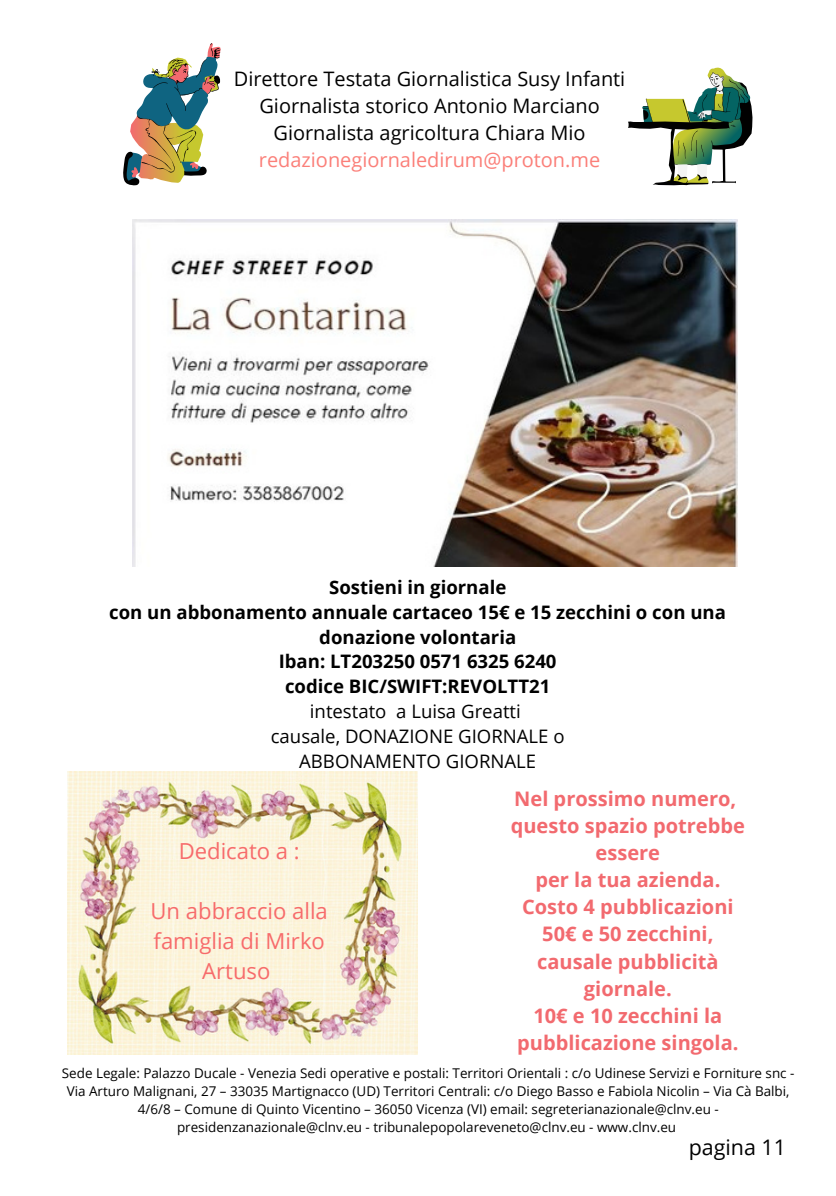
<style>
.page{position:relative;width:836px;height:1196px;background:#fff}
.page>*{position:absolute;margin:0;border:0;box-sizing:border-box;transform-origin:0 0}
.t1{font:22px/30px "Open Sans";color:#f76b6b;text-align:center}
.t2{font:21.4px "Open Sans";color:#000}
.t3{font:700 20px/27.2px "Open Sans";color:#f26a6f;text-align:center}
.t4{font:20px/27px "Open Sans";color:#000;text-align:center}
.t5{font:700 18.6px/24.8px "Open Sans";color:#000;text-align:center}
.t6{font:13.4px/18px "Open Sans";color:#000;text-align:center}
.s1{color:#fb7f79}
.s2{font-weight:400}
</style>
<div class="page">
<svg style="left:628px;top:67px;width:124px;height:118px"></svg>
<svg style="left:123px;top:43px;width:98px;height:142px"></svg>
<img style="left:67px;top:772px;width:350px;height:282px">
<img style="left:132px;top:219px;width:605px;height:347px">
<h3 class="t4" style="left:234px;top:65px;width:393px">Direttore Testata Giornalistica Susy Infanti Giornalista storico Antonio Marciano Giornalista agricoltura Chiara Mio <span class="s1">redazionegiornaledirum@proton.me</span></h3>
<h2 class="t5" style="left:109px;top:574px;width:618px">Sostieni in giornale<br>con un abbonamento annuale cartaceo 15€ e 15 zecchini o con una donazione volontaria<br>Iban: LT203250 0571 6325 6240<br>codice BIC/SWIFT:REVOLTT21<br><span class="s2">intestato a Luisa Greatti<br>causale, DONAZIONE GIORNALE o<br>ABBONAMENTO GIORNALE</span></h2>
<h2 class="t1" style="left:179px;top:835px;width:123px">Dedicato a :</h2>
<h1 class="t1" style="left:150px;top:895px;width:179px">Un abbraccio alla famiglia di Mirko<br>Artuso</h1>
<p class="t3" style="left:510px;top:784px;width:236px">Nel prossimo numero, questo spazio potrebbe essere<br>per la tua azienda.<br>Costo 4 pubblicazioni<br>50€ e 50 zecchini, causale pubblicità giornale.<br>10€ e 10 zecchini la pubblicazione singola.</p>
<p class="t6" style="left:62px;top:1064px;width:734px">Sede Legale: Palazzo Ducale - Venezia Sedi operative e postali: Territori Orientali : c/o Udinese Servizi e Forniture snc - Via Arturo Malignani, 27 – 33035 Martignacco (UD) Territori Centrali: c/o Diego Basso e Fabiola Nicolin – Via Cà Balbi, 4/6/8 – Comune di Quinto Vicentino – 36050 Vicenza (VI) email: segreterianazionale@clnv.eu - presidenzanazionale@clnv.eu - tribunalepopolareveneto@clnv.eu - www.clnv.eu</p>
<p class="t2" style="left:688px;top:1132px;width:99px">pagina 11</p>
</div>
